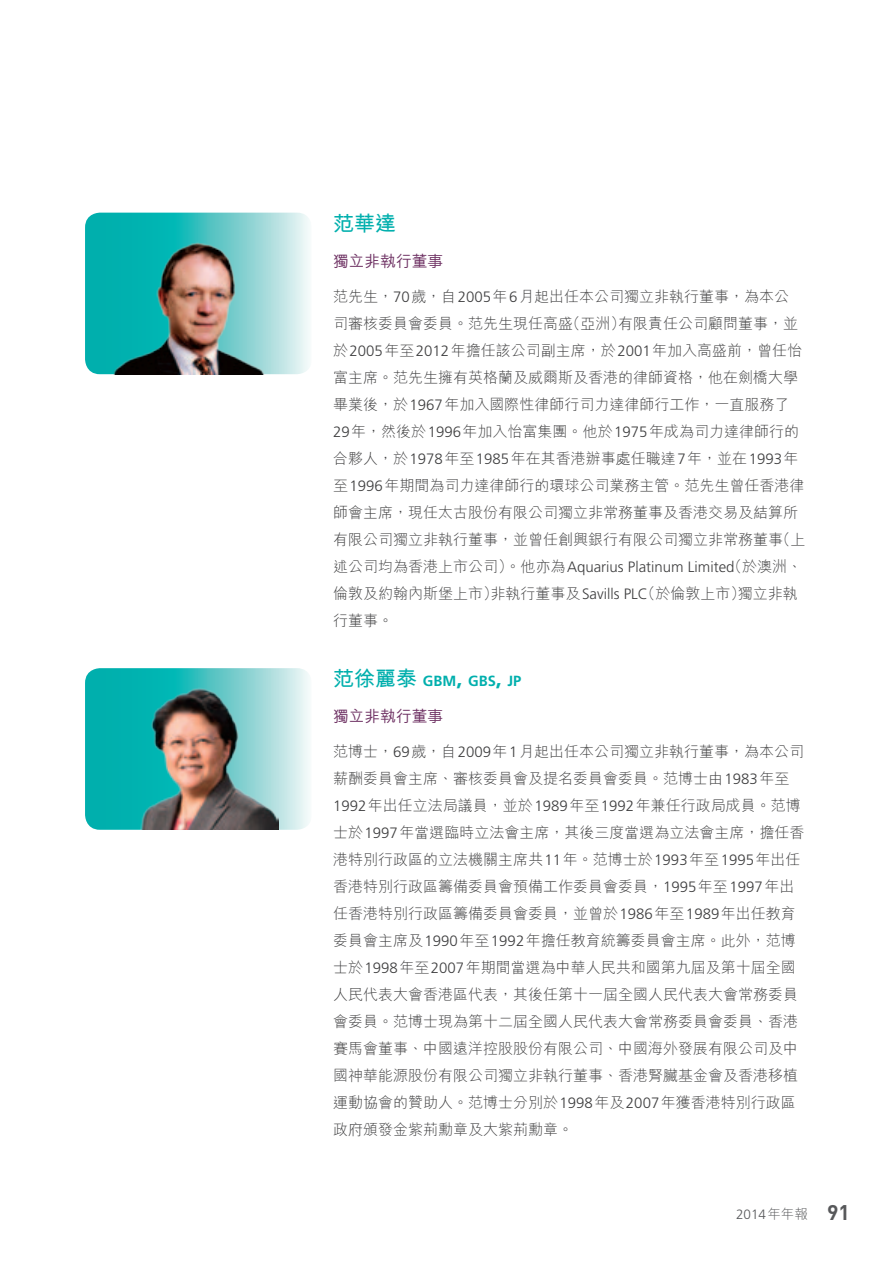
<style>
.page{position:relative;width:893px;height:1263px;background:#fff}
.page>*{position:absolute;margin:0;border:0;box-sizing:border-box;transform-origin:0 0}
.t1{font:700 21px "M Hei HK";color:#00afad}
.t2{font:500 15.75px "M Hei HK";color:#6d3062}
.t3{font:300 15px/27px "M Hei HK";color:#3e3e3f}
.t4{font:300 15px "Frutiger";color:#3e3e3f}
.t5{font:700 14.7px "Frutiger";color:#00afad}
.t6{font:300 13.5px "Frutiger";color:#57585a}
.s1{font-family:"Frutiger"}
.s2{font-family:"M Hei HK"}
.s3{font-family:"M Hei HK";font-size:21px}
.s4{font-size:21px}
.s5{font-family:"DIN";font-weight:700;font-size:21px}
</style>
<div class="page">
<svg style="left:85px;top:213px;width:225px;height:161px;background:#6dcecd"></svg>
<svg style="left:85px;top:668px;width:225px;height:162px;background:#68cdcc"></svg>
<img style="left:113px;top:237px;width:154px;height:137px">
<img style="left:119px;top:674px;width:159px;height:156px">
<h1 class="t1" style="left:333px;top:208px;width:64px">范華達</h1>
<p class="t2" style="left:333px;top:249px;width:112px">獨立非執行董事</p>
<p class="t3" style="left:333px;top:283px;width:474px">范先生，<span class="s1">70</span>歲，自<span class="s1">2005</span>年<span class="s1">6</span>月起出任本公司獨立非執行董事，為本公司審核委員會委員。范先生現任高盛（亞洲）有限責任公司顧問董事，並於<span class="s1">2005</span>年至<span class="s1">2012</span>年擔任該公司副主席，於<span class="s1">2001</span>年加入高盛前，曾任怡富主席。范先生擁有英格蘭及威爾斯及香港的律師資格，他在劍橋大學畢業後，於<span class="s1">1967</span>年加入國際性律師行司力達律師行工作，一直服務了<span class="s1">29</span>年，然後於<span class="s1">1996</span>年加入怡富集團。他於<span class="s1">1975</span>年成為司力達律師行的合夥人，於<span class="s1">1978</span>年至<span class="s1">1985</span>年在其香港辦事處任職達<span class="s1">7</span>年，並在<span class="s1">1993</span>年至<span class="s1">1996</span>年期間為司力達律師行的環球公司業務主管。范先生曾任香港律師會主席，現任太古股份有限公司獨立非常務董事及香港交易及結算所有限公司獨立非執行董事，並曾任創興銀行有限公司獨立非常務董事（上</p>
<p class="t4" style="left:333px;top:558px;width:471px"><span class="s2">述公司均為香港上市公司）。他亦為</span>Aquarius Platinum Limited<span class="s2">（於澳洲、</span></p>
<p class="t3" style="left:333px;top:580px;width:466px">倫敦及約翰內斯堡上市）非執行董事及<span class="s1">Savills PLC</span>（於倫敦上市）獨立非執行董事。</p>
<p class="t5" style="left:333px;top:673px;width:190px"><span class="s3">范徐麗泰</span> gbm<span class="s4">,</span> gbs<span class="s4">,</span> jp</p>
<p class="t2" style="left:333px;top:704px;width:112px">獨立非執行董事</p>
<p class="t3" style="left:333px;top:737px;width:473px">范博士，<span class="s1">69</span>歲，自<span class="s1">2009</span>年<span class="s1">1</span>月起出任本公司獨立非執行董事，為本公司薪酬委員會主席、審核委員會及提名委員會委員。范博士由<span class="s1">1983</span>年至<span class="s1">1992</span>年出任立法局議員，並於<span class="s1">1989</span>年至<span class="s1">1992</span>年兼任行政局成員。范博士於<span class="s1">1997</span>年當選臨時立法會主席，其後三度當選為立法會主席，擔任香港特別行政區的立法機關主席共<span class="s1">11</span>年。范博士於<span class="s1">1993</span>年至<span class="s1">1995</span>年出任香港特別行政區籌備委員會預備工作委員會委員，<span class="s1">1995</span>年至<span class="s1">1997</span>年出任香港特別行政區籌備委員會委員，並曾於<span class="s1">1986</span>年至<span class="s1">1989</span>年出任教育委員會主席及<span class="s1">1990</span>年至<span class="s1">1992</span>年擔任教育統籌委員會主席。此外，范博士於<span class="s1">1998</span>年至<span class="s1">2007</span>年期間當選為中華人民共和國第九屆及第十屆全國人民代表大會香港區代表，其後任第十一屆全國人民代表大會常務委員會委員。范博士現為第十二屆全國人民代表大會常務委員會委員、香港賽馬會董事、中國遠洋控股股份有限公司、中國海外發展有限公司及中國神華能源股份有限公司獨立非執行董事、香港腎臟基金會及香港移植運動協會的贊助人。范博士分別於<span class="s1">1998</span>年及<span class="s1">2007</span>年獲香港特別行政區政府頒發金紫荊勳章及大紫荊勳章。</p>
<p class="t6" style="left:736px;top:1207px;width:115px">2014<span class="s2">年年報</span> <span class="s5">91</span></p>
</div>
